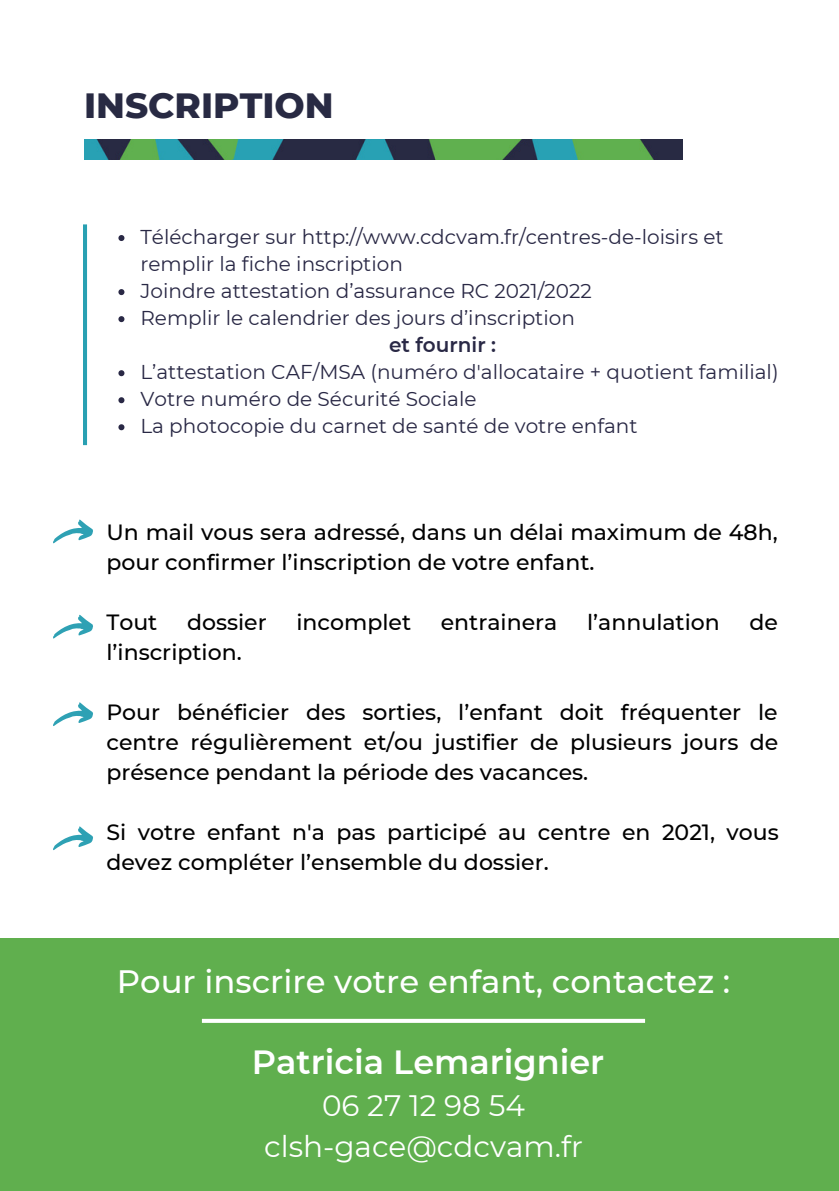
<style>
.page{position:relative;width:839px;height:1191px;background:#fff}
.page>*{position:absolute;margin:0;border:0;box-sizing:border-box;transform-origin:0 0}
.t1{font:800 35.8px "Montserrat";color:#282a43}
.t2{font:600 33.6px "Montserrat";color:#fff}
.t3{font:500 32.4px "Montserrat";color:#fff}
.t4{font:29.6px "Montserrat";color:#fff}
.t5{font:500 22px/30px "Montserrat";color:#000}
.t6{font:20px/27px "Montserrat";color:#292845}
.t7{font:600 20px "Montserrat";color:#292845}
</style>
<div class="page">
<img style="left:84px;top:140px;width:598px;height:19px">
<div style="left:0;top:938px;width:838px;height:253px;background:#60af4e"></div>
<svg style="left:202px;top:1019px;width:443px;height:4px;background:#fafcfa"></svg>
<svg style="left:83px;top:224px;width:4px;height:221px"></svg>
<svg style="left:53px;top:519px;width:40px;height:25px"></svg>
<svg style="left:118px;top:235px;width:6px;height:6px"></svg>
<svg style="left:118px;top:289px;width:6px;height:6px"></svg>
<svg style="left:118px;top:316px;width:6px;height:6px"></svg>
<svg style="left:118px;top:370px;width:6px;height:6px"></svg>
<svg style="left:118px;top:397px;width:6px;height:6px"></svg>
<svg style="left:118px;top:424px;width:6px;height:6px"></svg>
<svg style="left:53px;top:615px;width:40px;height:24px"></svg>
<svg style="left:53px;top:702px;width:40px;height:24px"></svg>
<svg style="left:53px;top:826px;width:40px;height:24px"></svg>
<p class="t1" style="left:84px;top:83px;width:251px">INSCRIPTION</p>
<p class="t6" style="left:140px;top:223px;width:584px">Télécharger sur http://www.cdcvam.fr/centres-de-loisirs et remplir la fiche inscription</p>
<p class="t6" style="left:140px;top:277px;width:453px">Joindre attestation d’assurance RC 2021/2022</p>
<p class="t6" style="left:140px;top:304px;width:436px">Remplir le calendrier des jours d’inscription</p>
<p class="t6" style="left:140px;top:359px;width:639px">L’attestation CAF/MSA (numéro d'allocataire + quotient familial)</p>
<p class="t6" style="left:140px;top:386px;width:337px">Votre numéro de Sécurité Sociale</p>
<p class="t6" style="left:140px;top:413px;width:498px">La photocopie du carnet de santé de votre enfant</p>
<p class="t7" style="left:389px;top:333px;width:109px">et fournir :</p>
<p class="t5" style="left:106px;top:517px;width:672px">Un mail vous sera adressé, dans un délai maximum de 48h, pour confirmer l’inscription de votre enfant.</p>
<p class="t5" style="left:106px;top:607px;width:52px">Tout</p>
<p class="t5" style="left:187px;top:607px;width:81px">dossier</p>
<p class="t5" style="left:296px;top:607px;width:116px">incomplet</p>
<p class="t5" style="left:441px;top:607px;width:118px">entrainera</p>
<p class="t5" style="left:587px;top:607px;width:134px">l’annulation</p>
<p class="t5" style="left:749px;top:607px;width:30px">de</p>
<p class="t5" style="left:106px;top:637px;width:137px">l’inscription.</p>
<p class="t5" style="left:106px;top:697px;width:673px;text-align:justify">Pour bénéficier des sorties, l’enfant doit fréquenter le centre régulièrement et/ou justifier de plusieurs jours de présence pendant la période des vacances.</p>
<p class="t5" style="left:106px;top:817px;width:674px">Si votre enfant n'a pas participé au centre en 2021, vous devez compléter l’ensemble du dossier.</p>
<p class="t3" style="left:117px;top:962px;width:615px">Pour inscrire votre enfant, contactez :</p>
<p class="t2" style="left:252px;top:1042px;width:354px">Patricia Lemarignier</p>
<p class="t4" style="left:322px;top:1087px;width:204px">06 27 12 98 54</p>
<p class="t4" style="left:264px;top:1128px;width:320px">clsh-gace@cdcvam.fr</p>
</div>
